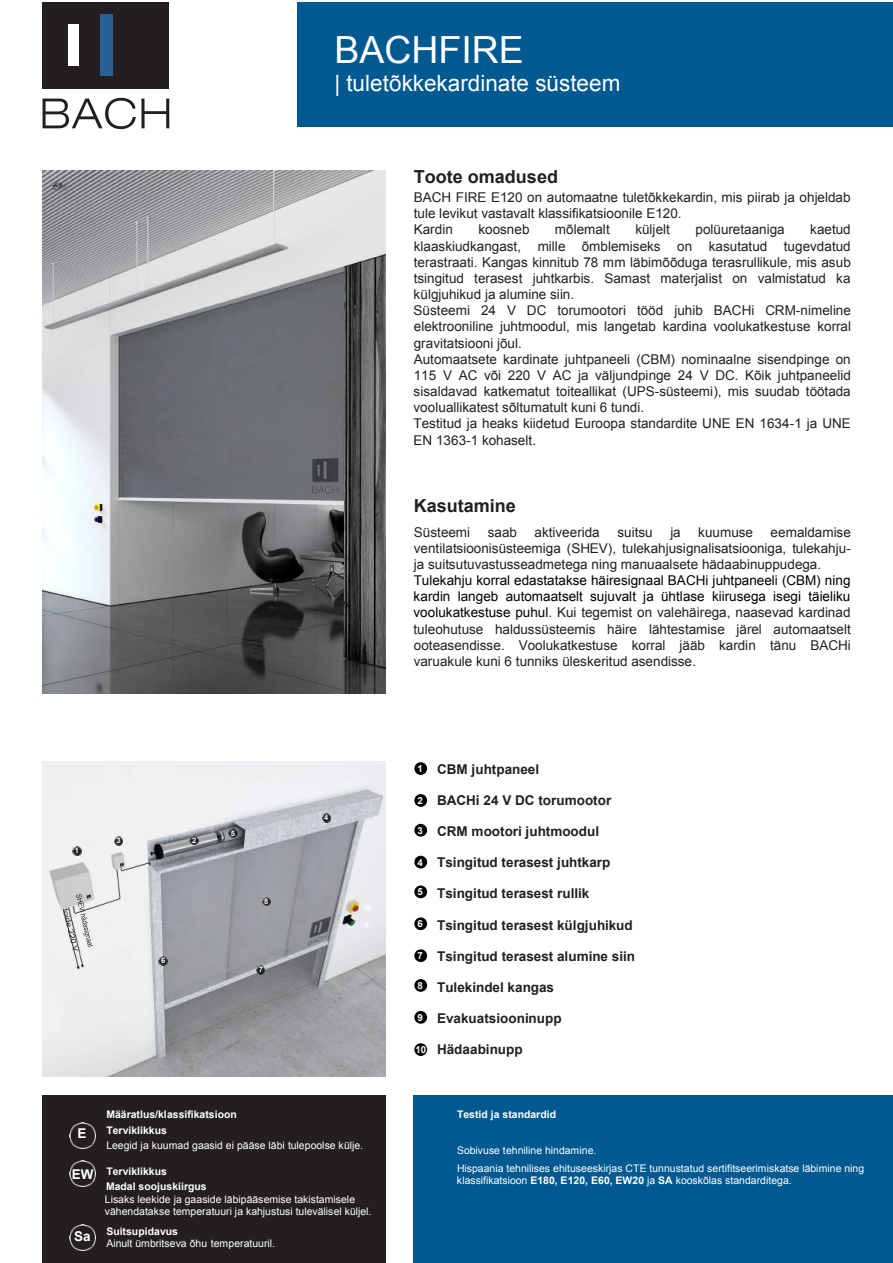
<style>
.page{position:relative;width:893px;height:1263px;background:#fff}
.page>*{position:absolute;margin:0;border:0;box-sizing:border-box;transform-origin:0 0}
.t1{font:37.5px "Arial";color:#fff}
.t2{font:22.5px "Arial";color:#fff}
.t3{font:700 18px "Arial";color:#231f20}
.t4{font:13.5px/16.2px "Arial";letter-spacing:.005em;color:#231f20}
.t5{font:700 13.5px "Arial";color:#231f20}
.t6{font:700 13.5px "Arial";color:#fff}
.t7{font:10.5px/18px "Arial";color:#fff}
.t8{font:700 10.5px "Arial";letter-spacing:-.005em;color:#fff}
.t9{font:700 9.75px "Arial";color:#fff}
.t10{font:700 7.5px "Arial";color:#fff}
.s1{color:#000}
.s2{font-weight:700}
.s3{font-size:13.5px}
</style>
<div class="page">
<div style="left:414px;top:762px;width:13px;height:13px;background:#000;border-radius:50%"></div>
<img style="left:42px;top:170px;width:343px;height:523px">
<img style="left:42px;top:761px;width:343px;height:315px">
<svg style="left:190px;top:836px;width:8px;height:9px"></svg>
<svg style="left:114px;top:837px;width:9px;height:8px"></svg>
<svg style="left:322px;top:814px;width:9px;height:8px"></svg>
<svg style="left:229px;top:829px;width:8px;height:8px"></svg>
<svg style="left:159px;top:956px;width:8px;height:9px"></svg>
<svg style="left:257px;top:966px;width:8px;height:8px"></svg>
<svg style="left:262px;top:897px;width:9px;height:9px"></svg>
<svg style="left:73px;top:847px;width:8px;height:8px"></svg>
<svg style="left:43px;top:98px;width:126px;height:31px"></svg>
<div style="left:414px;top:794px;width:13px;height:13px;background:#000;border-radius:50%"></div>
<div style="left:414px;top:824px;width:13px;height:13px;background:#000;border-radius:50%"></div>
<div style="left:414px;top:856px;width:13px;height:12px;background:#000;border-radius:50%"></div>
<div style="left:414px;top:885px;width:13px;height:13px;background:#000;border-radius:50%"></div>
<div style="left:414px;top:917px;width:13px;height:13px;background:#000;border-radius:50%"></div>
<div style="left:414px;top:949px;width:13px;height:13px;background:#000;border-radius:50%"></div>
<div style="left:414px;top:979px;width:13px;height:13px;background:#000;border-radius:50%"></div>
<div style="left:414px;top:1011px;width:13px;height:13px;background:#000;border-radius:50%"></div>
<div style="left:414px;top:1043px;width:13px;height:13px;background:#000;border-radius:50%"></div>
<div style="left:43px;top:2px;width:126px;height:87px;background:#231f20"></div>
<div style="left:68px;top:24px;width:11px;height:41px;background:#fff"></div>
<div style="left:100px;top:14px;width:13px;height:62px;background:#276092"></div>
<div style="left:298px;top:2px;width:595px;height:124px;background:#005991"></div>
<div style="left:414px;top:1095px;width:479px;height:168px;background:#005991"></div>
<div style="left:42px;top:1095px;width:343px;height:168px;background:#231f20"></div>
<img style="left:70px;top:1122px;width:26px;height:26px">
<img style="left:70px;top:1160px;width:26px;height:26px">
<img style="left:70px;top:1224px;width:26px;height:26px">
<svg style="left:63px;top:894px;width:30px;height:56px"></svg>
<p class="t1" style="left:334px;top:25px;width:191px">BACHFIRE</p>
<p class="t2" style="left:334px;top:68px;width:288px">| tuletõkkekardinate süsteem</p>
<p class="t3" style="left:414px;top:165px;width:146px">Toote omadused</p>
<p class="t4" style="left:414px;top:189px;width:438px">BACH FIRE E120 on automaatne tuletõkkekardin, mis piirab ja ohjeldab tule levikut vastavalt klassifikatsioonile E120.<br>Kardin</p>
<p class="t4" style="left:478px;top:222px;width:53px">koosneb</p>
<p class="t4" style="left:555px;top:222px;width:56px">mõlemalt</p>
<p class="t4" style="left:635px;top:222px;width:36px">küljelt</p>
<p class="t4" style="left:695px;top:222px;width:91px">polüuretaaniga</p>
<p class="t4" style="left:414px;top:222px;width:439px;text-indent:397px">kaetud klaaskiudkangast, mille õmblemiseks on kasutatud tugevdatud terastraati. Kangas kinnitub 78 mm läbimõõduga terasrullikule, mis asub tsingitud terasest juhtkarbis. Samast materjalist on valmistatud ka külgjuhikud ja alumine siin.<br>Süsteemi 24 V DC torumootori tööd juhib BACHi CRM-nimeline elektrooniline juhtmoodul, mis langetab kardina voolukatkestuse korral gravitatsiooni jõul.<br>Automaatsete kardinate juhtpaneeli (CBM) nominaalne sisendpinge on 115 V AC või 220 V AC ja väljundpinge 24 V DC. Kõik juhtpaneelid sisaldavad katkematut toiteallikat (UPS-süsteemi), mis suudab töötada vooluallikatest sõltumatult kuni 6 tundi.<br>Testitud ja heaks kiidetud Euroopa standardite UNE EN 1634-1 ja UNE EN 1363-1 kohaselt.</p>
<p class="t10" style="left:75px;top:846px;width:6px">1</p>
<p class="t10" style="left:116px;top:836px;width:6px">3</p>
<p class="t10" style="left:192px;top:835px;width:6px">2</p>
<p class="t10" style="left:161px;top:956px;width:6px">6</p>
<p class="t10" style="left:231px;top:828px;width:6px">5</p>
<p class="t10" style="left:264px;top:896px;width:6px">8</p>
<p class="t10" style="left:259px;top:965px;width:6px">7</p>
<p class="t3" style="left:414px;top:494px;width:104px">Kasutamine</p>
<p class="t4" style="left:414px;top:524px;width:58px">Süsteemi</p>
<p class="t4" style="left:488px;top:524px;width:31px">saab</p>
<p class="t4" style="left:535px;top:524px;width:67px">aktiveerida</p>
<p class="t4" style="left:617px;top:524px;width:37px">suitsu</p>
<p class="t4" style="left:670px;top:524px;width:12px">ja</p>
<p class="t4" style="left:698px;top:524px;width:56px">kuumuse</p>
<p class="t4" style="left:414px;top:524px;width:439px;text-indent:357px">eemaldamise ventilatsioonisüsteemiga (SHEV), tulekahjusignalisatsiooniga, tulekahju&shy;ja suitsutuvastusseadmetega ning manuaalsete hädaabinuppudega.<br><span class="s1">Tulekahju korral edastatakse häiresignaal BACHi juhtpaneeli (CBM) ning kardin langeb automaatselt sujuvalt ja ühtlase kiirusega isegi täieliku voolukatkestuse puhul</span>. Kui tegemist on valehäirega, naasevad kardinad tuleohutuse haldussüsteemis häire lähtestamise järel automaatselt ooteasendisse. Voolukatkestuse korral jääb kardin tänu BACHi varuakule kuni 6 tunniks üleskeritud asendisse.</p>
<p class="t10" style="left:324px;top:813px;width:6px">4</p>
<p class="t5" style="left:437px;top:760px;width:104px">CBM juhtpaneel</p>
<p class="t5" style="left:437px;top:791px;width:176px">BACHi 24 V DC torumootor</p>
<p class="t5" style="left:437px;top:822px;width:164px">CRM mootori juhtmoodul</p>
<p class="t5" style="left:437px;top:853px;width:175px">Tsingitud terasest juhtkarp</p>
<p class="t5" style="left:437px;top:884px;width:154px">Tsingitud terasest rullik</p>
<p class="t9" style="left:417px;top:762px;width:7px">1</p>
<p class="t9" style="left:417px;top:794px;width:7px">2</p>
<p class="t9" style="left:417px;top:824px;width:7px">3</p>
<p class="t9" style="left:417px;top:856px;width:7px">4</p>
<p class="t9" style="left:417px;top:885px;width:7px">5</p>
<p class="t9" style="left:417px;top:917px;width:7px">6</p>
<p class="t9" style="left:417px;top:949px;width:7px">7</p>
<p class="t9" style="left:417px;top:979px;width:7px">8</p>
<p class="t9" style="left:417px;top:1011px;width:7px">9</p>
<p class="t9" style="left:415px;top:1043px;width:12px">10</p>
<p class="t10" style="left:364px;top:920px;width:6px">9</p>
<p class="t5" style="left:437px;top:916px;width:197px">Tsingitud terasest külgjuhikud</p>
<p class="t5" style="left:437px;top:947px;width:200px">Tsingitud terasest alumine siin</p>
<p class="t5" style="left:437px;top:978px;width:119px">Tulekindel kangas</p>
<p class="t5" style="left:437px;top:1009px;width:126px">Evakuatsiooninupp</p>
<p class="t5" style="left:437px;top:1040px;width:87px">Hädaabinupp</p>
<p class="t8" style="left:106px;top:1107px;width:132px">Määratlus/klassifikatsioon</p>
<p class="t6" style="left:78px;top:1124px;width:11px">E</p>
<p class="t7" style="left:106px;top:1123px;width:258px;line-height:14.7px"><span class="s2">Terviklikkus<br></span>Leegid ja kuumad gaasid ei pääse läbi tulepoolse külje.</p>
<p class="t8" style="left:72px;top:1164px;width:96px"><span class="s3">EW</span> Terviklikkus</p>
<p class="t6" style="left:74px;top:1227px;width:18px">Sa</p>
<p class="t7" style="left:105px;top:1179px;width:252px;line-height:13.2px"><span class="s2">Madal soojuskiirgus<br></span>Lisaks leekide ja gaaside läbipääsemise takistamisele</p>
<p class="t7" style="left:105px;top:1201px;width:268px;line-height:20.2px">vähendatakse temperatuuri ja kahjustusi tulevälisel küljel.<br><span class="s2">Suitsupidavus</span></p>
<p class="t7" style="left:106px;top:1235px;width:170px">Ainult ümbritseva õhu temperatuuril.</p>
<p class="t8" style="left:457px;top:1107px;width:101px">Testid ja standardid</p>
<p class="t7" style="left:457px;top:1141px;width:409px">Sobivuse tehniline hindamine.<br>Hispaania tehnilises ehituseeskirjas CTE tunnustatud sertifitseerimiskatse läbimine ning</p>
<p class="t7" style="left:457px;top:1171px;width:336px">klassifikatsioon <span class="s2">E180, E120, E60, EW20</span> ja <span class="s2">SA</span> kooskõlas standarditega.</p>
</div>
